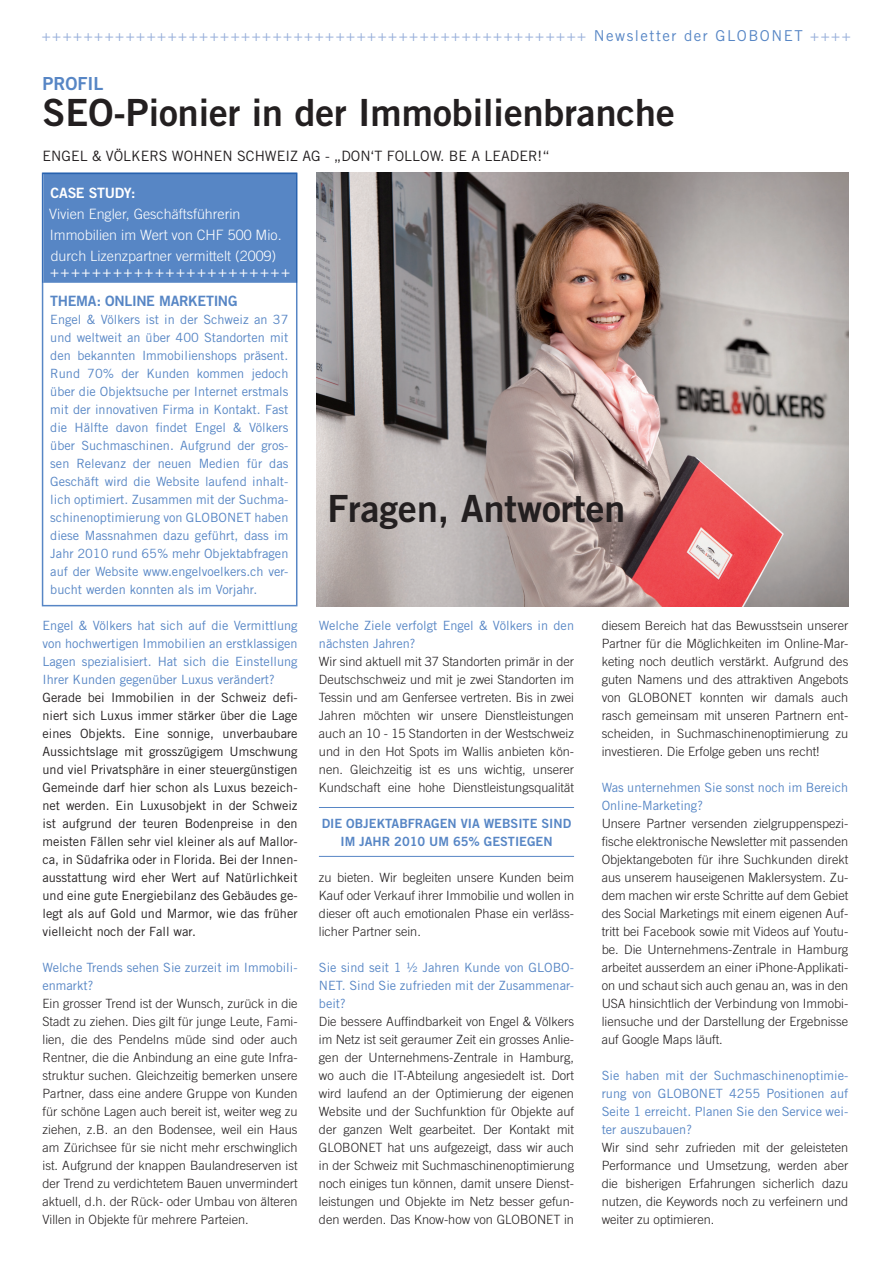
<style>
.page{position:relative;width:893px;height:1263px;background:#fff}
.page>*{position:absolute;margin:0;border:0;box-sizing:border-box;transform-origin:0 0}
.t1{font:37.5px "Trade Gothic Bold Two";color:#231f20}
.t2{font:18px "Trade Gothic Bold Two";color:#5786c5}
.t3{font:15px "Trade Gothic LT Std";letter-spacing:.1em;color:#95add9}
.t4{font:15px "Trade Gothic LT Std";color:#fff}
.t5{font:300 14.25px/21px "Trade Gothic LT Std";color:#fff}
.t6{font:14.25px "Trade Gothic LT Std";color:#231f20}
.t7{font:14.25px "Trade Gothic Bold Two";letter-spacing:-.02em;color:#5786c5}
.t8{font:14.25px "Trade Gothic Bold Two";letter-spacing:-.02em;color:#fff}
.t9{font:300 12.75px/18px "Trade Gothic LT Std";color:#231f20;text-align:justify}
.t10{font:12.75px/18px "Trade Gothic LT Std";color:#5786c5;text-align:justify}
.t11{font:12.75px/18px "Trade Gothic LT Std";color:#231f20;text-align:justify}
.t12{font:12.75px/18px "Trade Gothic Bold Two";color:#5786c5;text-align:center}
.s1{color:#fff}
.s2{color:#5786c5}
</style>
<div class="page">
<svg style="left:42px;top:283px;width:255px;height:323px"></svg>
<div style="left:42px;top:173px;width:255px;height:110px;background:#5786c5"></div>
<img style="left:317px;top:173px;width:531px;height:433px">
<hr style="left:319px;top:807px;width:255px;height:1px;background:#5786c5">
<hr style="left:319px;top:856px;width:255px;height:1px;background:#5786c5">
<p class="t3" style="left:0;top:26px;width:852px"><span class="s1">++++</span>++++++++++++++++++++++++++++++++++++++++++++++++++++ <span class="s2">Newsletter der GLOBONET</span> ++++</p>
<h2 class="t2" style="left:43px;top:72px;width:63px">PROFIL</h2>
<h1 class="t1" style="left:43px;top:89px;width:634px">SEO-Pionier in der Immobilienbranche</h1>
<p class="t6" style="left:43px;top:148px;width:508px">ENGEL &amp; VÖLKERS WOHNEN SCHWEIZ AG - „DON‘T FOLLOW. BE A LEADER!“</p>
<p class="t8" style="left:51px;top:184px;width:86px">CASE STUDY:</p>
<p class="t5" style="left:49px;top:203px;width:234px">Vivien Engler, Geschäftsführerin<br>Immobilien im Wert von CHF 500 Mio. durch Lizenzpartner vermittelt (2009)</p>
<p class="t4" style="left:50px;top:262px;width:242px">+++++++++++++++++++++++</p>
<p class="t7" style="left:50px;top:292px;width:189px">THEMA: ONLINE MARKETING</p>
<p class="t10" style="left:50px;top:310px;width:240px">Engel &amp; Völkers ist in der Schweiz an 37 und weltweit an über 400 Standorten mit den bekannten Immobilienshops präsent.<br>Rund 70% der Kunden kommen jedoch über die Objektsuche per Internet erstmals mit der innovativen Firma in Kontakt. Fast die Hälfte davon findet Engel &amp; Völkers über Suchmaschinen. Aufgrund der gros&shy;sen Relevanz der neuen Medien für das Geschäft wird die Website laufend inhalt&shy;lich optimiert. Zusammen mit der Suchma&shy;schinenoptimierung von GLOBONET haben diese Massnahmen dazu geführt, dass im Jahr 2010 rund 65% mehr Objektabfragen auf der Website www.engelvoelkers.ch ver&shy;bucht werden konnten als im Vorjahr.</p>
<p class="t10" style="left:43px;top:616px;width:257px">Engel &amp; Völkers hat sich auf die Vermittlung von hochwertigen Immobilien an erstklassigen Lagen spezialisiert. Hat sich die Einstellung Ihrer Kunden gegenüber Luxus verändert?</p>
<p class="t11" style="left:43px;top:688px;width:257px">Gerade bei Immobilien in der Schweiz defi&shy;niert sich Luxus immer stärker über die Lage eines Objekts. Eine sonnige, unverbaubare Aussichtslage mit grosszügigem Umschwung und viel Privatsphäre in einer steuergünstigen Gemeinde darf hier schon als Luxus bezeich&shy;net werden. Ein Luxusobjekt in der Schweiz ist aufgrund der teuren Bodenpreise in den meisten Fällen sehr viel kleiner als auf Mallor&shy;ca, in Südafrika oder in Florida. Bei der Innen&shy;ausstattung wird eher Wert auf Natürlichkeit und eine gute Energiebilanz des Gebäudes ge&shy;legt als auf Gold und Marmor, wie das früher vielleicht noch der Fall war.</p>
<p class="t10" style="left:43px;top:958px;width:257px">Welche Trends sehen Sie zurzeit im Immobili&shy;enmarkt?</p>
<p class="t9" style="left:43px;top:994px;width:257px">Ein grosser Trend ist der Wunsch, zurück in die Stadt zu ziehen. Dies gilt für junge Leute, Fami&shy;lien, die des Pendelns müde sind oder auch Rentner, die die Anbindung an eine gute Infra&shy;struktur suchen. Gleichzeitig bemerken unsere Partner, dass eine andere Gruppe von Kunden für schöne Lagen auch bereit ist, weiter weg zu ziehen, z.B. an den Bodensee, weil ein Haus am Zürichsee für sie nicht mehr erschwinglich ist. Aufgrund der knappen Baulandreserven ist der Trend zu verdichtetem Bauen unvermindert aktuell, d.h. der Rück- oder Umbau von älteren Villen in Objekte für mehrere Parteien.</p>
<h1 class="t1" style="left:327px;top:485px;width:299px">Fragen, Antworten</h1>
<p class="t10" style="left:319px;top:616px;width:257px">Welche Ziele verfolgt Engel &amp; Völkers in den nächsten Jahren?</p>
<p class="t9" style="left:319px;top:652px;width:257px">Wir sind aktuell mit 37 Standorten primär in der Deutschschweiz und mit je zwei Standorten im Tessin und am Genfersee vertreten. Bis in zwei Jahren möchten wir unsere Dienstleistungen auch an 10 - 15 Standorten in der Westschweiz und in den Hot Spots im Wallis anbieten kön&shy;nen. Gleichzeitig ist es uns wichtig, unserer Kundschaft eine hohe Dienstleistungsqualität</p>
<p class="t12" style="left:322px;top:814px;width:251px">DIE OBJEKTABFRAGEN VIA WEBSITE SIND<br>IM JAHR 2010 UM 65% GESTIEGEN</p>
<p class="t9" style="left:319px;top:868px;width:257px">zu bieten. Wir begleiten unsere Kunden beim Kauf oder Verkauf ihrer Immobilie und wollen in dieser oft auch emotionalen Phase ein verläss&shy;licher Partner sein.</p>
<p class="t10" style="left:319px;top:958px;width:257px">Sie sind seit 1 ½ Jahren Kunde von GLOBO-NET. Sind Sie zufrieden mit der Zusammenar&shy;beit?</p>
<p class="t9" style="left:319px;top:1012px;width:257px">Die bessere Auffindbarkeit von Engel &amp; Völkers im Netz ist seit geraumer Zeit ein grosses Anlie&shy;gen der Unternehmens-Zentrale in Hamburg, wo auch die IT-Abteilung angesiedelt ist. Dort wird laufend an der Optimierung der eigenen Website und der Suchfunktion für Objekte auf der ganzen Welt gearbeitet. Der Kontakt mit GLOBONET hat uns aufgezeigt, dass wir auch in der Schweiz mit Suchmaschinenoptimierung noch einiges tun können, damit unsere Dienst&shy;leistungen und Objekte im Netz besser gefun&shy;den werden. Das Know-how von GLOBONET in</p>
<p class="t9" style="left:602px;top:617px;width:248px">diesem Bereich hat das Bewusstsein unserer Partner für die Möglichkeiten im Online-Mar&shy;keting noch deutlich verstärkt. Aufgrund des guten Namens und des attraktiven Angebots von GLOBONET konnten wir damals auch rasch gemeinsam mit unseren Partnern ent&shy;scheiden, in Suchmaschinenoptimierung zu investieren. Die Erfolge geben uns recht!</p>
<p class="t10" style="left:602px;top:779px;width:248px">Was unternehmen Sie sonst noch im Bereich<br>Online-Marketing?</p>
<p class="t9" style="left:602px;top:815px;width:248px">Unsere Partner versenden zielgruppenspezi&shy;fische elektronische Newsletter mit passenden Objektangeboten für ihre Suchkunden direkt aus unserem hauseigenen Maklersystem. Zu&shy;dem machen wir erste Schritte auf dem Gebiet des Social Marketings mit einem eigenen Auf&shy;tritt bei Facebook sowie mit Videos auf Youtu&shy;be. Die Unternehmens-Zentrale in Hamburg arbeitet ausserdem an einer iPhone-Applikati&shy;on und schaut sich auch genau an, was in den USA hinsichtlich der Verbindung von Immobi&shy;liensuche und der Darstellung der Ergebnisse auf Google Maps läuft.</p>
<p class="t10" style="left:602px;top:1067px;width:248px">Sie haben mit der Suchmaschinenoptimie&shy;rung von GLOBONET 4255 Positionen auf Seite 1 erreicht. Planen Sie den Service wei&shy;ter auszubauen?</p>
<p class="t9" style="left:602px;top:1139px;width:248px">Wir sind sehr zufrieden mit der geleisteten Performance und Umsetzung, werden aber die bisherigen Erfahrungen sicherlich dazu nutzen, die Keywords noch zu verfeinern und weiter zu optimieren.</p>
</div>
